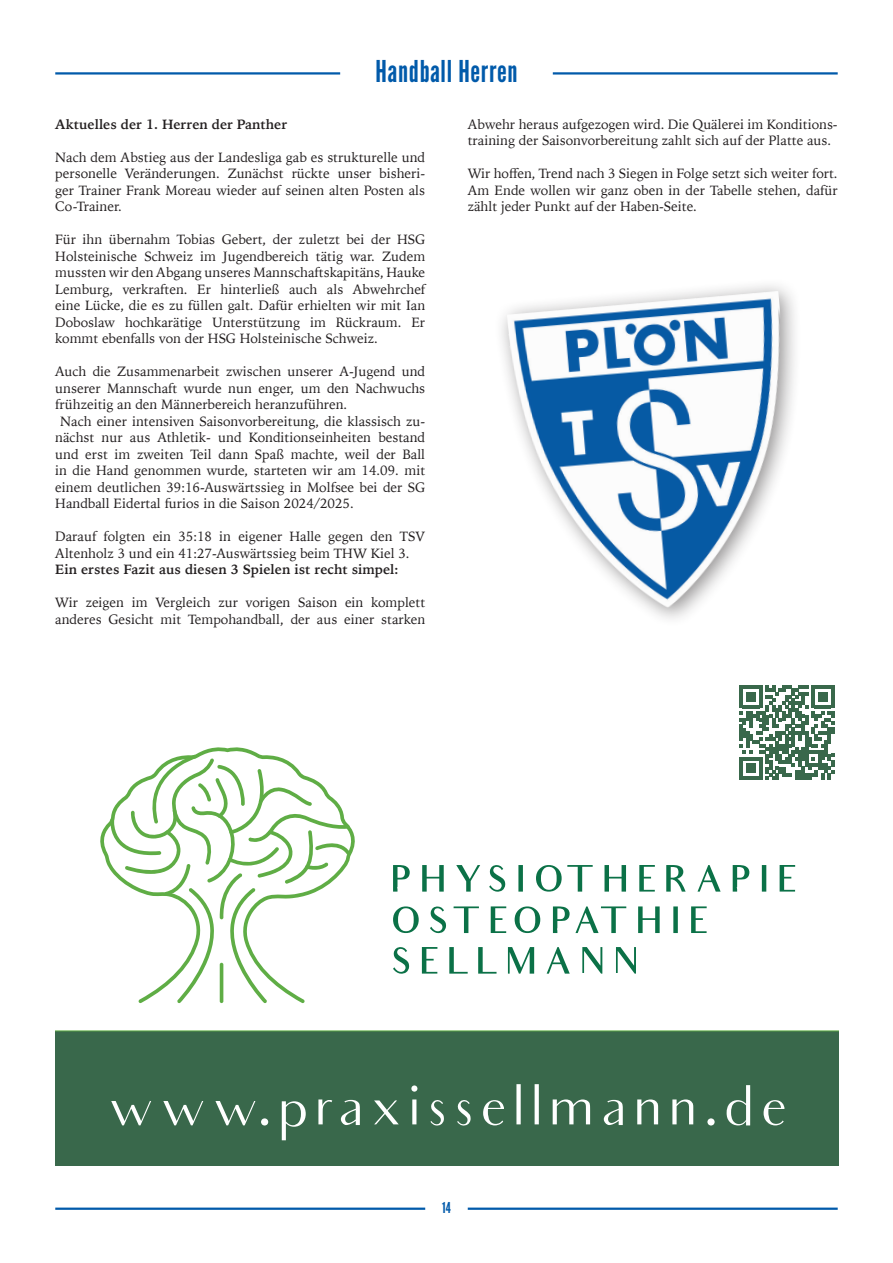
<style>
.page{position:relative;width:893px;height:1263px;background:#fff}
.page>*{position:absolute;margin:0;border:0;box-sizing:border-box;transform-origin:0 0}
.t1{font:65.25px "Audrey";color:#fff}
.t2{font:30px "League Gothic";letter-spacing:.025em;color:#015aaa}
.t3{font:15px "League Gothic";color:#015aaa}
.t4{font:13.5px/16.5px "Iowan Old Style";color:#231f20;text-align:justify}
.t5{font:700 13.5px "Iowan Old Style";color:#231f20}
</style>
<div class="page">
<hr style="left:55px;top:72px;width:285px;height:3px;background:#015aaa">
<hr style="left:553px;top:72px;width:285px;height:3px;background:#015aaa">
<hr style="left:55px;top:1207px;width:370px;height:3px;background:#015aaa">
<hr style="left:468px;top:1207px;width:370px;height:3px;background:#015aaa">
<img style="left:507px;top:291px;width:288px;height:328px">
<div style="left:55px;top:1031px;width:784px;height:134px;background:#39684b"></div>
<svg style="left:100px;top:747px;width:255px;height:121px"></svg>
<svg style="left:109px;top:755px;width:241px;height:248px"></svg>
<hr style="left:220px;top:963px;width:3px;height:40px;background:#5fad45;border-radius:2px">
<svg style="left:393px;top:906px;width:26px;height:27px"></svg>
<svg style="left:430px;top:906px;width:16px;height:27px"></svg>
<svg style="left:454px;top:906px;width:25px;height:27px"></svg>
<svg style="left:491px;top:906px;width:15px;height:27px"></svg>
<svg style="left:515px;top:906px;width:25px;height:27px"></svg>
<svg style="left:553px;top:906px;width:73px;height:27px"></svg>
<svg style="left:638px;top:906px;width:22px;height:27px"></svg>
<svg style="left:673px;top:906px;width:5px;height:27px"></svg>
<svg style="left:691px;top:906px;width:16px;height:27px"></svg>
<svg style="left:393px;top:947px;width:16px;height:27px"></svg>
<svg style="left:422px;top:947px;width:15px;height:26px"></svg>
<svg style="left:449px;top:947px;width:19px;height:27px"></svg>
<svg style="left:478px;top:947px;width:18px;height:27px"></svg>
<svg style="left:508px;top:947px;width:26px;height:27px"></svg>
<svg style="left:547px;top:947px;width:23px;height:27px"></svg>
<svg style="left:582px;top:947px;width:20px;height:27px"></svg>
<svg style="left:616px;top:947px;width:20px;height:27px"></svg>
<svg style="left:393px;top:865px;width:17px;height:26px"></svg>
<svg style="left:422px;top:865px;width:22px;height:26px"></svg>
<svg style="left:456px;top:865px;width:24px;height:26px"></svg>
<svg style="left:489px;top:865px;width:16px;height:27px"></svg>
<svg style="left:518px;top:865px;width:5px;height:26px"></svg>
<svg style="left:536px;top:865px;width:57px;height:26px"></svg>
<svg style="left:604px;top:865px;width:22px;height:26px"></svg>
<svg style="left:639px;top:865px;width:16px;height:26px"></svg>
<svg style="left:666px;top:865px;width:20px;height:26px"></svg>
<svg style="left:697px;top:865px;width:24px;height:26px"></svg>
<svg style="left:733px;top:865px;width:16px;height:26px"></svg>
<svg style="left:762px;top:865px;width:4px;height:26px"></svg>
<svg style="left:780px;top:865px;width:15px;height:26px"></svg>
<svg style="left:739px;top:685px;width:95px;height:95px"></svg>
<h2 class="t2" style="left:375px;top:53px;width:143px">Handball Herren</h2>
<p class="t5" style="left:55px;top:112px;width:233px">Aktuelles der 1. Herren der Panther</p>
<p class="t4" style="left:55px;top:148px;width:371px">Nach dem Abstieg aus der Landesliga gab es strukturelle und personelle Veränderungen. Zunächst rückte unser bisheri&shy;ger Trainer Frank Moreau wieder auf seinen alten Posten als Co-Trainer.</p>
<p class="t4" style="left:55px;top:231px;width:371px">Für ihn übernahm Tobias Gebert, der zuletzt bei der HSG Holsteinische Schweiz im Jugendbereich tätig war. Zudem mussten wir den Abgang unseres Mannschaftskapitäns, Hauke Lemburg, verkraften. Er hinterließ auch als Abwehrchef eine Lücke, die es zu füllen galt. Dafür erhielten wir mit Ian Doboslaw hochkarätige Unterstützung im Rückraum. Er kommt ebenfalls von der HSG Holsteinische Schweiz.</p>
<p class="t4" style="left:55px;top:363px;width:371px">Auch die Zusammenarbeit zwischen unserer A-Jugend und</p>
<p class="t4" style="left:55px;top:379px;width:371px">unserer Mannschaft wurde nun enger, um den Nachwuchs</p>
<p class="t4" style="left:55px;top:396px;width:294px">frühzeitig an den Männerbereich heranzuführen.</p>
<p class="t4" style="left:60px;top:412px;width:366px">Nach einer intensiven Saisonvorbereitung, die klassisch zu-</p>
<p class="t4" style="left:55px;top:429px;width:371px">nächst nur aus Athletik- und Konditionseinheiten bestand</p>
<p class="t4" style="left:55px;top:445px;width:371px">und erst im zweiten Teil dann Spaß machte, weil der Ball</p>
<p class="t4" style="left:55px;top:462px;width:371px">in die Hand genommen wurde, starteten wir am 14.09. mit</p>
<p class="t4" style="left:55px;top:478px;width:371px">einem deutlichen 39:16-Auswärtssieg in Molfsee bei der SG</p>
<p class="t4" style="left:55px;top:495px;width:300px">Handball Eidertal furios in die Saison 2024/2025.</p>
<p class="t4" style="left:55px;top:528px;width:371px">Darauf folgten ein 35:18 in eigener Halle gegen den TSV<br>Altenholz 3 und ein 41:27-Auswärtssieg beim THW Kiel 3.</p>
<p class="t5" style="left:55px;top:557px;width:345px">Ein erstes Fazit aus diesen 3 Spielen ist recht simpel:</p>
<p class="t4" style="left:55px;top:594px;width:371px">Wir zeigen im Vergleich zur vorigen Saison ein komplett anderes Gesicht mit Tempohandball, der aus einer starken</p>
<p class="t4" style="left:468px;top:115px;width:371px">Abwehr heraus aufgezogen wird. Die Quälerei im Konditions&shy;training der Saisonvorbereitung zahlt sich auf der Platte aus.</p>
<p class="t4" style="left:468px;top:165px;width:371px">Wir hoffen, Trend nach 3 Siegen in Folge setzt sich weiter fort.<br>Am Ende wollen wir ganz oben in der Tabelle stehen, dafür zählt jeder Punkt auf der Haben-Seite.</p>
<h1 class="t1" style="left:105px;top:1067px;width:687px">www.praxissellmann.de</h1>
<p class="t3" style="left:442px;top:1199px;width:10px">14</p>
</div>
